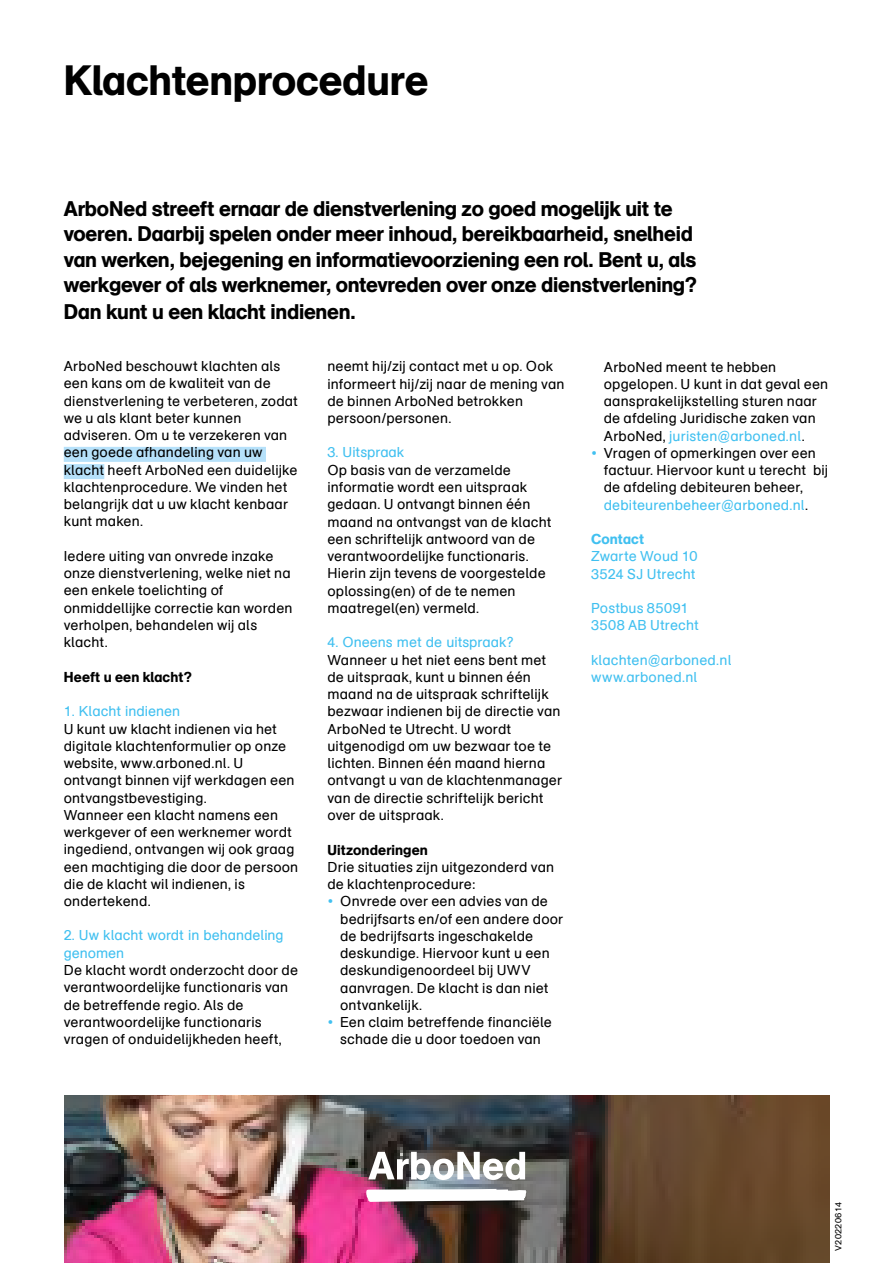
<style>
.page{position:relative;width:893px;height:1263px;background:#fff}
.page>*{position:absolute;margin:0;border:0;box-sizing:border-box;transform-origin:0 0}
.t1{font:42px "AG Schoolbook Medium A";letter-spacing:-.005em;color:#000}
.t2{font:21px/25.8px "AG Schoolbook Medium A";letter-spacing:-.01em;color:#000}
.t3{font:14.25px/17.2px "AG Schoolbook Regular A";letter-spacing:.01em;color:#000}
.t4{font:14.25px/17.2px "AG Schoolbook Regular A";color:#41c0f0}
.t5{font:14.25px "AG Schoolbook Medium A";letter-spacing:.01em;color:#000}
.t6{font:14.25px "AG Schoolbook Medium A";letter-spacing:.01em;color:#41c0f0}
.t7{font:9px "AG Schoolbook Regular A";letter-spacing:.045em;color:#000}
.s1{color:#41c0f0}
</style>
<div class="page">
<img style="left:65px;top:1096px;width:764px;height:167px">
<div style="left:64px;top:447px;width:202px;height:15px;background:#b6e1fa"></div>
<div style="left:64px;top:464px;width:40px;height:15px;background:#b6e1fa"></div>
<svg style="left:368px;top:1152px;width:157px;height:28px"></svg>
<svg style="left:366px;top:1189px;width:160px;height:13px"></svg>
<h1 class="t1" style="left:64px;top:55px;width:366px">Klachtenprocedure</h1>
<p class="t2" style="left:64px;top:196px;width:635px">ArboNed streeft ernaar de dienstverlening zo goed mogelijk uit te voeren. Daarbij spelen onder meer inhoud, bereikbaarheid, snelheid van werken, bejegening en informatievoorziening een rol. Bent u, als werkgever of als werknemer, ontevreden over onze dienstverlening?<br>Dan kunt u een klacht indienen.</p>
<p class="t3" style="left:64px;top:358px;width:236px">ArboNed beschouwt klachten als een kans om de kwaliteit van de dienstverlening te verbeteren, zodat we u als klant beter kunnen adviseren. Om u te verzekeren van een goede afhandeling van uw klacht heeft ArboNed een duidelijke klachtenprocedure. We vinden het belangrijk dat u uw klacht kenbaar kunt maken.</p>
<p class="t3" style="left:64px;top:548px;width:230px">Iedere uiting van onvrede inzake onze dienstverlening, welke niet na een enkele toelichting of onmiddellijke correctie kan worden verholpen, behandelen wij als klacht.</p>
<p class="t5" style="left:64px;top:668px;width:130px">Heeft u een klacht?</p>
<p class="t4" style="left:64px;top:703px;width:118px">1. Klacht indienen</p>
<p class="t3" style="left:64px;top:720px;width:236px">U kunt uw klacht indienen via het digitale klachtenformulier op onze website, www.arboned.nl. U ontvangt binnen vijf werkdagen een ontvangstbevestiging.<br>Wanneer een klacht namens een werkgever of een werknemer wordt ingediend, ontvangen wij ook graag een machtiging die door de persoon die de klacht wil indienen, is ondertekend.</p>
<p class="t4" style="left:64px;top:927px;width:221px">2. Uw klacht wordt in behandeling genomen</p>
<p class="t3" style="left:64px;top:962px;width:236px">De klacht wordt onderzocht door de verantwoordelijke functionaris van de betreffende regio. Als de verantwoordelijke functionaris vragen of onduidelijkheden heeft,</p>
<p class="t3" style="left:327px;top:358px;width:239px">neemt hij/zij contact met u op. Ook informeert hij/zij naar de mening van de binnen ArboNed betrokken persoon/personen.</p>
<p class="t4" style="left:327px;top:444px;width:78px">3. Uitspraak</p>
<p class="t3" style="left:327px;top:461px;width:226px">Op basis van de verzamelde informatie wordt een uitspraak gedaan. U ontvangt binnen één maand na ontvangst van de klacht een schriftelijk antwoord van de verantwoordelijke functionaris.<br>Hierin zijn tevens de voorgestelde oplossing(en) of de te nemen maatregel(en) vermeld.</p>
<p class="t4" style="left:327px;top:634px;width:187px">4. Oneens met de uitspraak?</p>
<p class="t3" style="left:327px;top:651px;width:236px">Wanneer u het niet eens bent met de uitspraak, kunt u binnen één maand na de uitspraak schriftelijk bezwaar indienen bij de directie van<br>ArboNed te Utrecht. U wordt uitgenodigd om uw bezwaar toe te lichten. Binnen één maand hierna ontvangt u van de klachtenmanager van de directie schriftelijk bericht over de uitspraak.</p>
<p class="t5" style="left:327px;top:841px;width:102px">Uitzonderingen</p>
<p class="t3" style="left:327px;top:858px;width:228px">Drie situaties zijn uitgezonderd van de klachtenprocedure:</p>
<p class="t3" style="left:340px;top:893px;width:225px;text-indent:-12px"><span class="s1">•</span> Onvrede over een advies van de bedrijfsarts en/of een andere door de bedrijfsarts ingeschakelde deskundige. Hiervoor kunt u een deskundigenoordeel bij UWV aanvragen. De klacht is dan niet ontvankelijk.</p>
<p class="t3" style="left:328px;top:1014px;width:225px;text-align:center"><span class="s1">•</span> Een claim betreffende financiële schade die u door toedoen van</p>
<p class="t3" style="left:604px;top:358px;width:226px">ArboNed meent te hebben opgelopen. U kunt in dat geval een aansprakelijkstelling sturen naar de afdeling Juridische zaken van<br>ArboNed, <span class="s1">juristen@arboned.nl</span>.</p>
<p class="t3" style="left:604px;top:444px;width:226px;text-indent:-12px"><span class="s1">•</span> Vragen of opmerkingen over een factuur. Hiervoor kunt u terecht bij de afdeling debiteuren beheer, <span class="s1">debiteurenbeheer@arboned.nl</span>.</p>
<p class="t6" style="left:591px;top:530px;width:55px">Contact</p>
<p class="t4" style="left:591px;top:548px;width:108px">Zwarte Woud 10<br>3524 SJ Utrecht</p>
<p class="t4" style="left:591px;top:600px;width:109px">Postbus 85091<br>3508 AB Utrecht</p>
<p class="t4" style="left:591px;top:651px;width:142px">klachten@arboned.nl www.arboned.nl</p>
<p class="t7" style="left:833px;top:1251px;width:50px;rotate:-90deg">V20220614</p>
</div>
